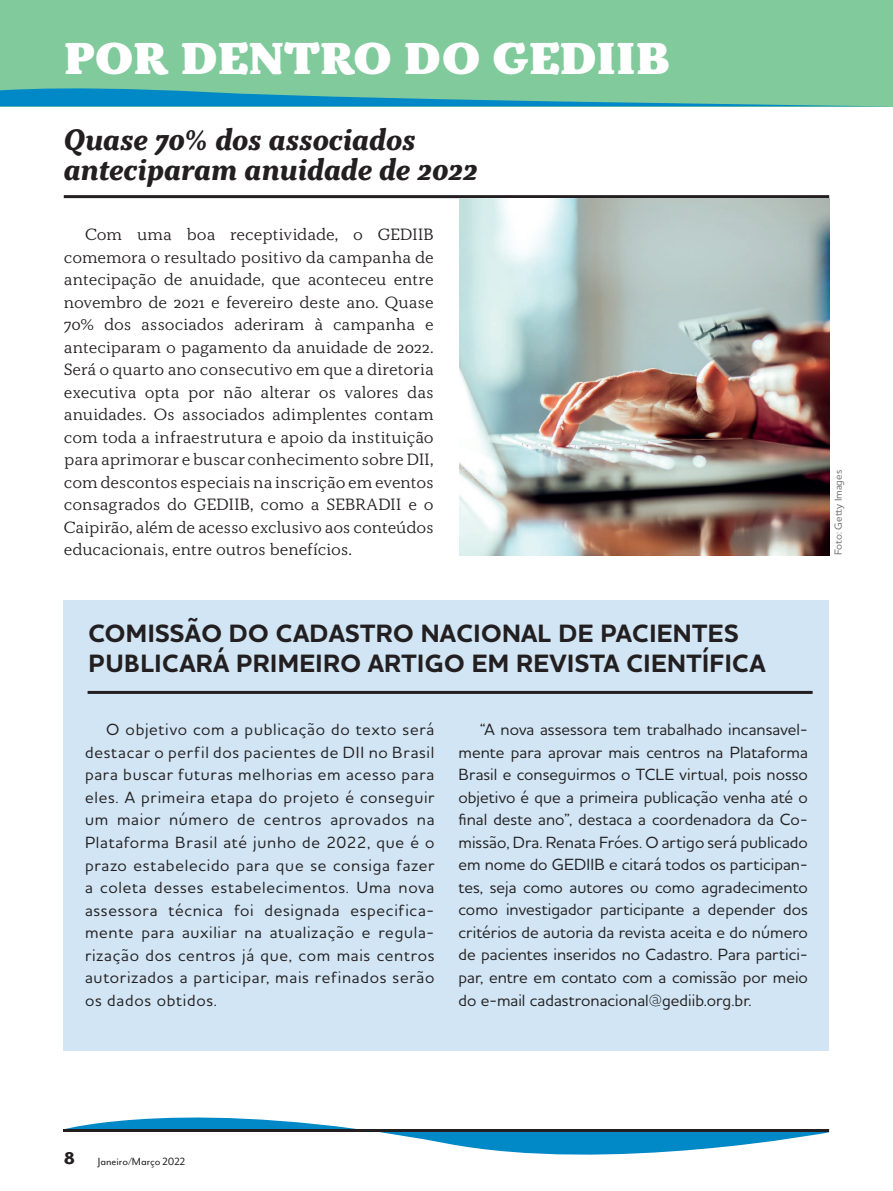
<style>
.page{position:relative;width:893px;height:1191px;background:#fff}
.page>*{position:absolute;margin:0;border:0;box-sizing:border-box;transform-origin:0 0}
.t1{font:900 45px "Kopius";color:#fff}
.t2{font:italic 700 30px/30px "Kopius";letter-spacing:-.01em;color:#231f20}
.t3{font:700 25.5px/30px "Houschka Pro";letter-spacing:.015em;color:#231f20}
.t4{font:500 16.5px/22.5px "Houschka Pro";letter-spacing:.025em;color:#231f20;text-align:justify}
.t5{font:16.5px/22.5px "Kopius";letter-spacing:-.01em;color:#231f20;text-align:justify}
.t6{font:12px "Mr Eaves Mod OT";color:#231f20}
.t7{font:500 10.5px "Houschka Pro";color:#6c6d70}
.s1{font-weight:800;font-size:19.5px}
</style>
<div class="page">
<div style="left:0;top:0;width:893px;height:106px;background:#80ca9c"></div>
<svg style="left:0;top:88px;width:856px;height:18px"></svg>
<svg style="left:65px;top:1117px;width:764px;height:38px"></svg>
<hr style="left:64px;top:1129px;width:765px;height:3px;background:#231f20">
<div style="left:64px;top:600px;width:765px;height:450px;background:#d1e5f4"></div>
<hr style="left:64px;top:195px;width:765px;height:3px;background:#231f20">
<hr style="left:88px;top:691px;width:725px;height:3px;background:#231f20">
<img style="left:459px;top:198px;width:370px;height:357px">
<h1 class="t1" style="left:64px;top:29px;width:608px">POR DENTRO DO GEDIIB</h1>
<h2 class="t2" style="left:64px;top:124px;width:416px">Quase 70% dos associados anteciparam anuidade de 2022</h2>
<p class="t5" style="left:64px;top:223px;width:371px;text-indent:21px">Com uma boa receptividade, o GEDIIB comemora o resultado positivo da campanha de antecipação de anuidade, que aconteceu entre novembro de 2021 e fevereiro deste ano. Quase 70% dos associados aderiram à campanha e anteciparam o pagamento da anuidade de 2022.<br>Será o quarto ano consecutivo em que a diretoria executiva opta por não alterar os valores das anuidades. Os associados adimplentes contam com toda a infraestrutura e apoio da instituição para aprimorar e buscar conhecimento sobre DII, com descontos especiais na inscrição em eventos consagrados do GEDIIB, como a SEBRADII e o Caipirão, além de acesso exclusivo aos conteúdos educacionais, entre outros benefícios.</p>
<h3 class="t3" style="left:89px;top:619px;width:679px">COMISSÃO DO CADASTRO NACIONAL DE PACIENTES<br>PUBLICARÁ PRIMEIRO ARTIGO EM REVISTA CIENTÍFICA</h3>
<p class="t4" style="left:85px;top:718px;width:351px;text-indent:21px">O objetivo com a publicação do texto será destacar o perfil dos pacientes de DII no Brasil para buscar futuras melhorias em acesso para eles. A primeira etapa do projeto é conseguir um maior número de centros aprovados na Plataforma Brasil até junho de 2022, que é o prazo estabelecido para que se consiga fazer a coleta desses estabelecimentos. Uma nova assessora técnica foi designada especifica&shy;mente para auxiliar na atualização e regula&shy;rização dos centros já que, com mais centros autorizados a participar, mais refinados serão os dados obtidos.</p>
<p class="t4" style="left:458px;top:718px;width:351px;text-indent:21px">“A nova assessora tem trabalhado incansavel&shy;mente para aprovar mais centros na Plataforma Brasil e conseguirmos o TCLE virtual, pois nosso objetivo é que a primeira publicação venha até o final deste ano”, destaca a coordenadora da Co&shy;missão, Dra. Renata Fróes. O artigo será publicado em nome do GEDIIB e citará todos os participan&shy;tes, seja como autores ou como agradecimento como investigador participante a depender dos critérios de autoria da revista aceita e do número de pacientes inseridos no Cadastro. Para partici&shy;par, entre em contato com a comissão por meio do e-mail cadastronacional@gediib.org.br.</p>
<p class="t7" style="left:831px;top:555px;width:87px;rotate:-90deg">Foto: Getty Images</p>
<p class="t6" style="left:64px;top:1154px;width:123px"><span class="s1">8</span> Janeiro/Março 2022</p>
</div>
